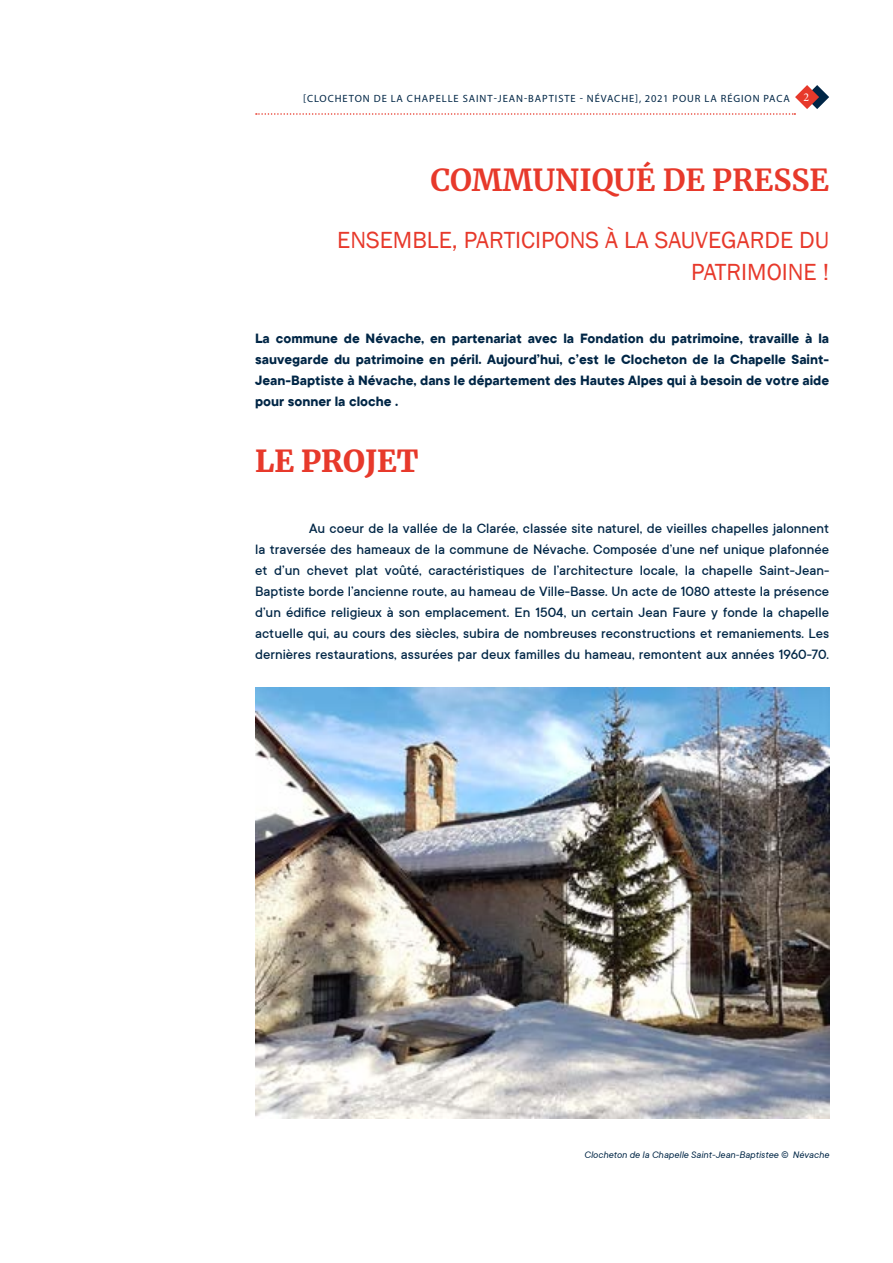
<style>
.page{position:relative;width:893px;height:1263px;background:#fff}
.page>*{position:absolute;margin:0;border:0;box-sizing:border-box;transform-origin:0 0}
.t1{font:700 30px "Merriweather";color:#e7392b}
.t2{font:900 30px "Merriweather";color:#e7392b}
.t3{font:24px/31.5px "Franklin Gothic";color:#e7392b;text-align:right}
.t4{font:500 15px/21px "TT Commons";color:#002646;text-align:justify}
.t5{font:700 15px/21px "TT Commons";color:#002646;text-align:justify}
.t6{font:10.5px "Myriad Pro";letter-spacing:.09em;color:#002646}
.t7{font:italic 10.5px "TT Commons";color:#002646}
</style>
<div class="page">
<svg style="left:256px;top:85px;width:573px;height:30px"></svg>
<img style="left:255px;top:687px;width:574px;height:431px">
<p class="t6" style="left:303px;top:92px;width:508px">[CLOCHETON DE LA CHAPELLE SAINT-JEAN-BAPTISTE - NÉVACHE], 2021 POUR LA RÉGION PACA <sup>2</sup></p>
<h1 class="t1" style="left:430px;top:159px;width:400px">COMMUNIQUÉ DE PRESSE</h1>
<h2 class="t3" style="left:337px;top:225px;width:493px">ENSEMBLE, PARTICIPONS À LA SAUVEGARDE DU<br>PATRIMOINE !</h2>
<p class="t5" style="left:255px;top:328px;width:576px">La commune de Névache, en partenariat avec la Fondation du patrimoine, travaille à la sauvegarde du patrimoine en péril. Aujourd’hui, c’est le Clocheton de la Chapelle Saint-Jean-Baptiste à Névache, dans le département des Hautes Alpes qui à besoin de votre aide pour sonner la cloche .</p>
<h1 class="t2" style="left:255px;top:440px;width:165px">LE PROJET</h1>
<p class="t4" style="left:255px;top:517px;width:576px;text-indent:54px">Au coeur de la vallée de la Clarée, classée site naturel, de vieilles chapelles jalonnent la traversée des hameaux de la commune de Névache. Composée d’une nef unique plafonnée et d’un chevet plat voûté, caractéristiques de l’architecture locale, la chapelle Saint-Jean-Baptiste borde l’ancienne route, au hameau de Ville-Basse. Un acte de 1080 atteste la présence d’un édifice religieux à son emplacement. En 1504, un certain Jean Faure y fonde la chapelle actuelle qui, au cours des siècles, subira de nombreuses reconstructions et remaniements. Les dernières restaurations, assurées par deux familles du hameau, remontent aux années 1960-70.</p>
<p class="t7" style="left:584px;top:1148px;width:247px">Clocheton de la Chapelle Saint-Jean-Baptistee © Névache</p>
</div>
